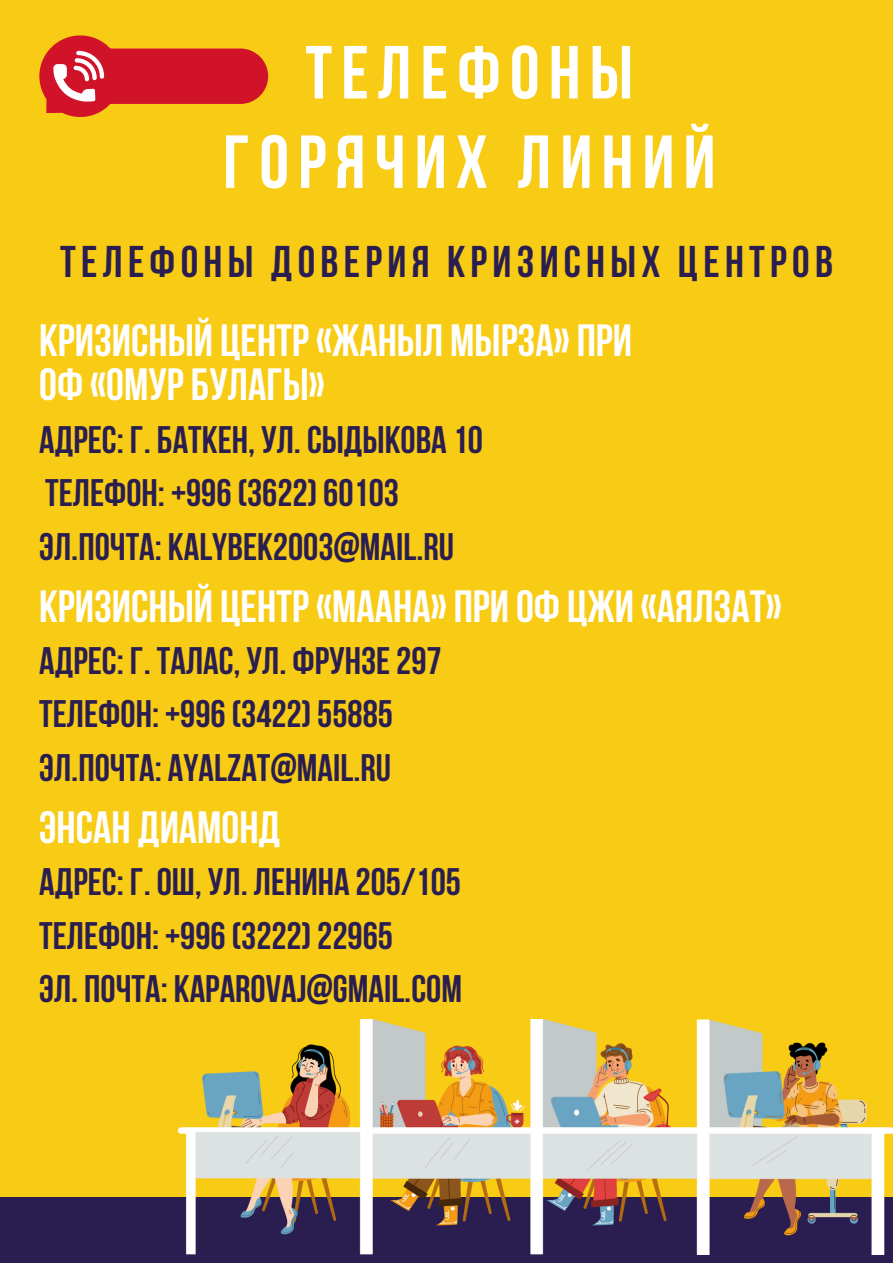
<style>
.page{position:relative;width:893px;height:1263px;background:#f8cb14}
.page>*{position:absolute;margin:0;border:0;box-sizing:border-box;transform-origin:0 0}
.t1{font:700 75px/89.4px "Bebas Neue";letter-spacing:.12em;color:#fff;text-align:center}
.t2{font:700 45px/44.4px "Bebas Neue";color:#fff}
.t3{font:700 44.25px "Bebas Neue";letter-spacing:.12em;color:#2a1e50}
.t4{font:700 38.25px "Bebas Neue";color:#2a1e50}
</style>
<div class="page">
<div style="left:0;top:1197px;width:893px;height:66px;background:#2a1e50"></div>
<img style="left:179px;top:1020px;width:714px;height:234px">
<svg style="left:39px;top:35px;width:229px;height:82px"></svg>
<p class="t1" style="left:223px;top:35px;width:494px">ТЕЛЕФОНЫ<br>ГОРЯЧИХ ЛИНИЙ</p>
<p class="t3" style="left:60px;top:244px;width:774px">ТЕЛЕФОНЫ ДОВЕРИЯ КРИЗИСНЫХ ЦЕНТРОВ</p>
<h3 class="t2" style="left:39px;top:323px;width:594px">КРИЗИСНЫЙ ЦЕНТР«ЖАНЫЛ МЫРЗА» ПРИ<br>ОФ «ОМУР БУЛАГЫ»</h3>
<p class="t4" style="left:39px;top:424px;width:445px">АДРЕС: Г. БАТКЕН, УЛ. СЫДЫКОВА 10</p>
<p class="t4" style="left:45px;top:477px;width:355px">ТЕЛЕФОН: +996(3622)60103</p>
<p class="t4" style="left:39px;top:531px;width:416px">ЭЛ.ПОЧТА: KALYBEK2003@MAIL.RU</p>
<p class="t2" style="left:39px;top:588px;width:744px">КРИЗИСНЫЙ ЦЕНТР«МААНА» ПРИ ОФ ЦЖИ «АЯЛЗАТ»</p>
<h1 class="t4" style="left:39px;top:645px;width:404px">АДРЕС: Г. ТАЛАС, УЛ. ФРУНЗЕ297</h1>
<h2 class="t4" style="left:39px;top:699px;width:355px">ТЕЛЕФОН: +996(3422)55885</h2>
<h3 class="t4" style="left:39px;top:752px;width:353px">ЭЛ.ПОЧТА: AYALZAT@MAIL.RU</h3>
<h3 class="t2" style="left:39px;top:810px;width:243px">ЭНСАН ДИАМОНД</h3>
<p class="t4" style="left:39px;top:867px;width:423px">АДРЕС: Г. ОШ, УЛ. ЛЕНИНА 205/105</p>
<p class="t4" style="left:39px;top:920px;width:355px">ТЕЛЕФОН: +996(3222)22965</p>
<p class="t4" style="left:39px;top:973px;width:424px">ЭЛ. ПОЧТА: KAPAROVAJ@GMAIL.COM</p>
</div>
